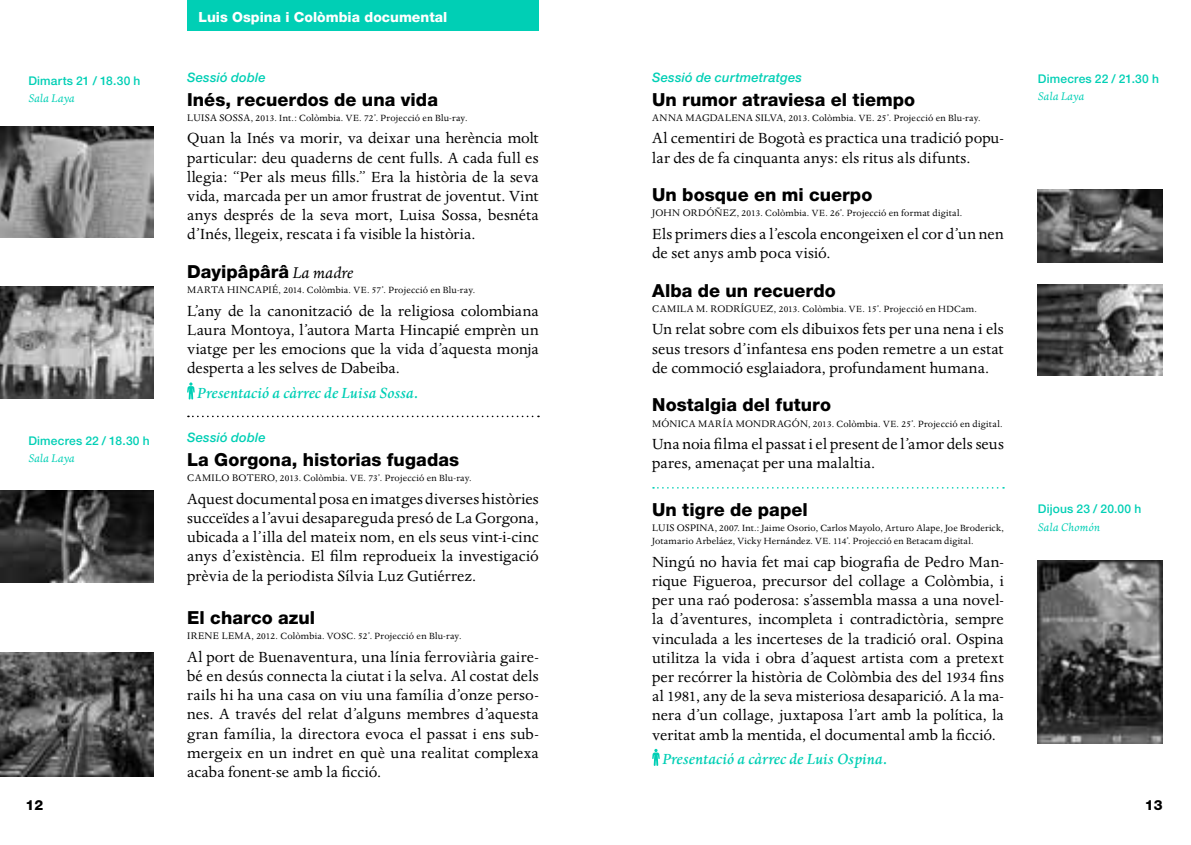
<style>
.page{position:relative;width:1191px;height:845px;background:#fff}
.page>*{position:absolute;margin:0;border:0;box-sizing:border-box;transform-origin:0 0}
.t1{font:800 18px "Helvetica Neue LT";letter-spacing:.005em;color:#000}
.t2{font:17px/19.2px "Dante";letter-spacing:.005em;color:#000;text-align:justify}
.t3{font:italic 500 17px "Dante";letter-spacing:.005em;color:#00cfb5}
.t4{font:800 14px "Helvetica Neue LT";color:#fff}
.t5{font:800 14px "Helvetica Neue LT";color:#000}
.t6{font:italic 500 13px "Helvetica Neue LT";letter-spacing:.015em;color:#00cfb5}
.t7{font:italic 12.8px "Dante";letter-spacing:.015em;color:#00cfb5}
.t8{font:500 12px "Helvetica Neue LT";letter-spacing:.015em;color:#00cfb5}
.t9{font:11px "Dante";letter-spacing:.035em;color:#000}
.t10{font:10.4px/13px "Dante";letter-spacing:.015em;color:#000}
.s1{font-size:11px}
.s2{font-family:"Dante";font-weight:400;font-style:italic}
</style>
<div class="page">
<div style="left:187px;top:0;width:352px;height:30px;background:#00cfb5"></div>
<svg style="left:653px;top:487px;width:351px;height:1px"></svg>
<svg style="left:652px;top:749px;width:7px;height:17px"></svg>
<svg style="left:188px;top:415px;width:351px;height:2px"></svg>
<svg style="left:187px;top:382px;width:8px;height:18px"></svg>
<img style="left:0;top:126px;width:153px;height:112px">
<img style="left:0;top:286px;width:153px;height:112px">
<img style="left:1037px;top:189px;width:125px;height:74px">
<img style="left:1037px;top:285px;width:125px;height:90px">
<img style="left:0;top:490px;width:153px;height:92px">
<img style="left:0;top:652px;width:153px;height:124px">
<img style="left:1037px;top:560px;width:125px;height:183px">
<p class="t8" style="left:28px;top:73px;width:113px">Dimarts 21 / 18.30 h</p>
<p class="t7" style="left:28px;top:91px;width:48px">Sala Laya</p>
<p class="t8" style="left:28px;top:434px;width:123px">Dimecres 22 / 18.30 h</p>
<p class="t7" style="left:28px;top:451px;width:48px">Sala Laya</p>
<p class="t4" style="left:198px;top:9px;width:250px">Luis Ospina i Colòmbia documental</p>
<p class="t6" style="left:187px;top:70px;width:80px">Sessió doble</p>
<p class="t1" style="left:187px;top:88px;width:252px">Inés, recuerdos de una vida</p>
<p class="t10" style="left:187px;top:112px;width:282px"><span class="s1">Luisa Sossa</span>, 2013. Int.: Colòmbia. VE. 72’. Projecció en Blu-ray.</p>
<p class="t2" style="left:187px;top:129px;width:353px">Quan la Inés va morir, va deixar una herència molt particular: deu quaderns de cent fulls. A cada full es llegia: “Per als meus fills.” Era la història de la seva vida, marcada per un amor frustrat de joventut. Vint anys després de la seva mort, Luisa Sossa, besnéta d’Inés, llegeix, rescata i fa visible la història.</p>
<p class="t1" style="left:187px;top:261px;width:168px">Dayipâpârâ <span class="s2">La madre</span></p>
<p class="t9" style="left:187px;top:284px;width:68px">Marta Hincapi</p>
<p class="t10" style="left:272px;top:284px;width:205px"><span class="s1">é</span>, 2014. Colòmbia. VE. 57’. Projecció en Blu-ray.</p>
<p class="t2" style="left:187px;top:302px;width:353px">L’any de la canonització de la religiosa colombiana Laura Montoya, l’autora Marta Hincapié emprèn un viatge per les emocions que la vida d’aquesta monja desperta a les selves de Dabeiba.</p>
<p class="t3" style="left:197px;top:384px;width:223px">Presentació a càrrec de Luisa Sossa.</p>
<p class="t6" style="left:187px;top:430px;width:80px">Sessió doble</p>
<p class="t1" style="left:187px;top:449px;width:273px">La Gorgona, historias fugadas</p>
<p class="t9" style="left:187px;top:472px;width:16px">Camilo</p>
<p class="t9" style="left:232px;top:472px;width:15px">Bote</p>
<p class="t10" style="left:260px;top:472px;width:213px"><span class="s1">ro</span>, 2013. Colòmbia. VE. 73’. Projecció en Blu-ray.</p>
<p class="t2" style="left:187px;top:490px;width:353px">Aquest documental posa en imatges diverses històries succeïdes a l’avui desapareguda presó de La Gorgona, ubicada a l’illa del mateix nom, en els seus vint-i-cinc anys d’existència. El film reprodueix la investigació prèvia de la periodista Sílvia Luz Gutiérrez.</p>
<p class="t1" style="left:187px;top:607px;width:130px">El charco azul</p>
<p class="t9" style="left:187px;top:630px;width:50px">Irene Lema</p>
<p class="t10" style="left:251px;top:630px;width:211px">, 2012. Colòmbia. VOSC. 52’. Projecció en Blu-ray.</p>
<p class="t2" style="left:187px;top:647px;width:353px">Al port de Buenaventura, una línia ferroviària gaire&shy;bé en desús connecta la ciutat i la selva. Al costat dels rails hi ha una casa on viu una família d’onze perso&shy;nes. A través del relat d’alguns membres d’aquesta gran família, la directora evoca el passat i ens sub&shy;mergeix en un indret en què una realitat complexa acaba fonent-se amb la ficció.</p>
<p class="t6" style="left:652px;top:70px;width:151px">Sessió de curtmetratges</p>
<p class="t1" style="left:652px;top:88px;width:264px">Un rumor atraviesa el tiempo</p>
<p class="t9" style="left:652px;top:112px;width:110px">Anna Magdalena Silva</p>
<p class="t10" style="left:783px;top:112px;width:198px">, 2013. Colòmbia. VE. 25’. Projecció en Blu-ray.</p>
<p class="t2" style="left:652px;top:129px;width:353px">Al cementiri de Bogotà es practica una tradició popu&shy;lar des de fa cinquanta anys: els ritus als difunts.</p>
<p class="t1" style="left:652px;top:184px;width:222px">Un bosque en mi cuerpo</p>
<p class="t10" style="left:652px;top:207px;width:312px"><span class="s1">John Ordóñez</span>, 2013. Colòmbia. VE. 26’. Projecció en format digital.</p>
<p class="t2" style="left:652px;top:225px;width:353px">Els primers dies a l’escola encongeixen el cor d’un nen de set anys amb poca visió.</p>
<p class="t1" style="left:652px;top:279px;width:185px">Alba de un recuerdo</p>
<p class="t9" style="left:652px;top:303px;width:16px">Camila</p>
<p class="t10" style="left:696px;top:302px;width:282px"><span class="s1">M. Rodríguez</span>, 2013. Colòmbia. VE. 15’. Projecció en HDCam.</p>
<p class="t2" style="left:652px;top:320px;width:353px">Un relat sobre com els dibuixos fets per una nena i els seus tresors d’infantesa ens poden remetre a un estat de commoció esglaiadora, profundament humana.</p>
<p class="t1" style="left:652px;top:394px;width:180px">Nostalgia del futuro</p>
<p class="t9" style="left:652px;top:417px;width:33px">Mónica</p>
<p class="t10" style="left:698px;top:417px;width:306px"><span class="s1">María Mondragón</span>, 2013. Colòmbia. VE. 25’. Projecció en digital.</p>
<p class="t2" style="left:652px;top:435px;width:353px">Una noia filma el passat i el present de l’amor dels seus pares, amenaçat per una malaltia.</p>
<p class="t1" style="left:652px;top:499px;width:157px">Un tigre de papel</p>
<p class="t10" style="left:652px;top:522px;width:353px"><span class="s1">Luis Ospina</span>, 2007. Int.: Jaime Osorio, Carlos Mayolo, Arturo Alape, Joe Broderick,<br>Jotamario Arbeláez, Vicky Hernández. VE. 114’. Projecció en Betacam digital.</p>
<p class="t2" style="left:652px;top:552px;width:353px">Ningú no havia fet mai cap biografia de Pedro Man&shy;rique Figueroa, precursor del collage a Colòmbia, i per una raó poderosa: s’assembla massa a una novel· la d’aventures, incompleta i contradictòria, sempre vinculada a les incerteses de la tradició oral. Ospina utilitza la vida i obra d’aquest artista com a pretext per recórrer la història de Colòmbia des del 1934 fins al 1981, any de la seva misteriosa desaparició. A la ma&shy;nera d’un collage, juxtaposa l’art amb la política, la veritat amb la mentida, el documental amb la ficció.</p>
<p class="t3" style="left:662px;top:750px;width:227px">Presentació a càrrec de Luis Ospina.</p>
<p class="t8" style="left:1037px;top:71px;width:123px">Dimecres 22 / 21.30 h</p>
<p class="t7" style="left:1037px;top:89px;width:48px">Sala Laya</p>
<p class="t8" style="left:1037px;top:502px;width:105px">Dijous 23 / 20.00 h</p>
<p class="t7" style="left:1037px;top:520px;width:64px">Sala Chomón</p>
<p class="t5" style="left:26px;top:797px;width:19px">12</p>
<p class="t5" style="left:1145px;top:797px;width:19px">13</p>
</div>
